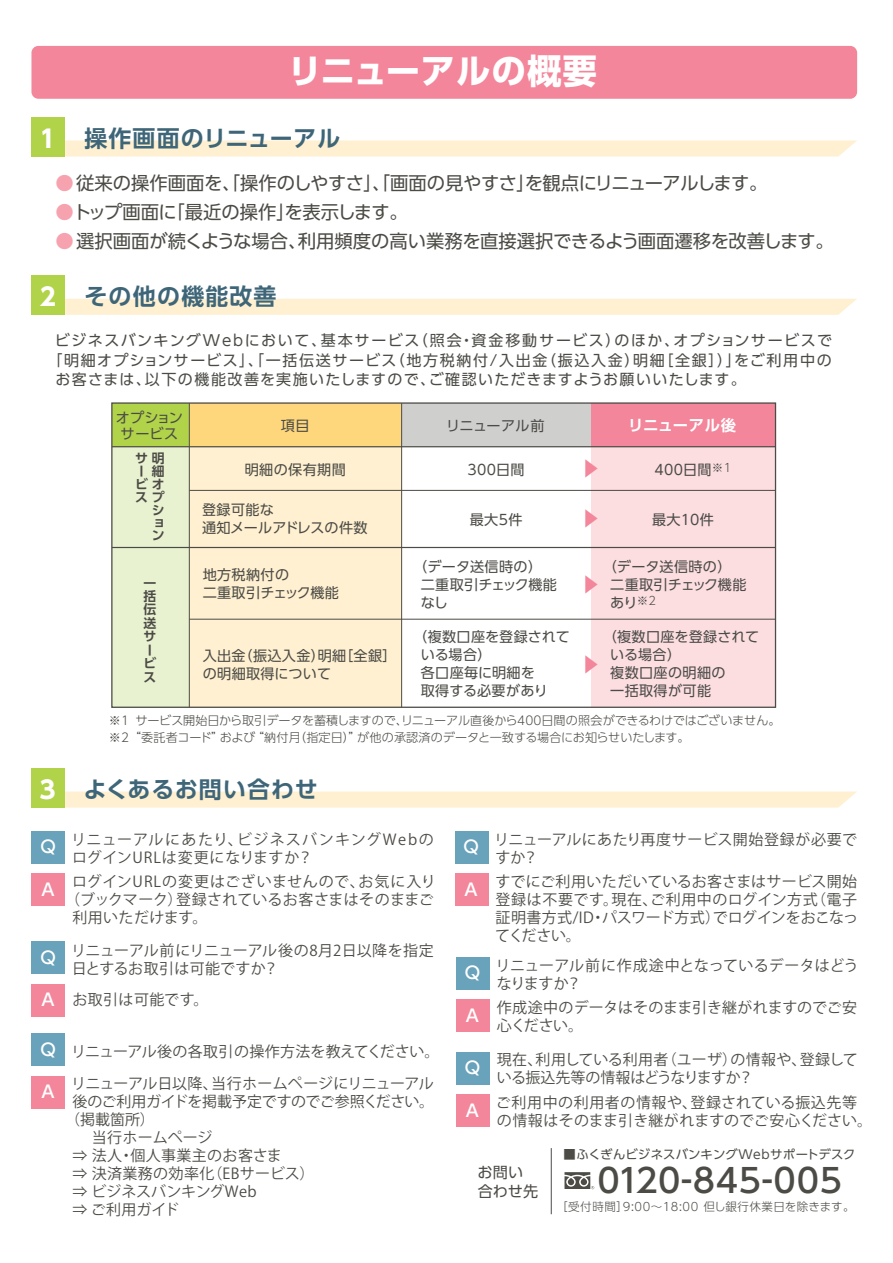
<style>
.page{position:relative;width:893px;height:1263px;background:#fff}
.page>*{position:absolute;margin:0;border:0;box-sizing:border-box;transform-origin:0 0}
.t1{font:700 34.5px "UD Shin Go Pr 6";letter-spacing:.02em;color:#fff}
.t2{font:500 32.85px "UD Shin Go Pro";letter-spacing:.02em;color:#4c4b46}
.t3{font:700 22.95px "UD Shin Go Pro De";letter-spacing:.05em;color:#3e6678}
.t4{font:19.95px "UD Shin Go Pr 6";color:#f3869a}
.t5{font:18.3px "UD Shin Go Pro";letter-spacing:-.02em;color:#4c4b46}
.t6{font:18.3px "UD Shin Go Pro";color:#4c4b46}
.t7{font:500 16.95px "UD Shin Go Pro";color:#fff}
.t8{font:700 15.45px "UD Shin Go Pr 6 De";color:#fff}
.t9{font:15.15px/19.5px "UD Shin Go Pro";letter-spacing:.005em;color:#4c4b46}
.t10{font:15px/18px "Koz Go Pr 6 N";letter-spacing:.01em;color:#4c4b46}
.t11{font:15px "UD Shin Go Pro";letter-spacing:.1em;color:#4c4b46}
.t12{font:15px/32.5px "Koz Go Pr 6 N";letter-spacing:-.015em;color:#4c4b46}
.t13{font:15px/18px "Koz Go Pr 6 N";letter-spacing:.06em;color:#4c4b46}
.t14{font:15px "Koz Go Pr 6 N";letter-spacing:-.03em;color:#4c4b46}
.t15{font:15px "Koz Go Pr 6 N";letter-spacing:.05em;color:#4c4b46}
.t16{font:14.1px/18px "UD Shin Go Pr 6";letter-spacing:.025em;color:#4c4b46}
.t17{font:14.1px "UD Shin Go Pr 6";letter-spacing:-.01em;color:#4c4b46}
.t18{font:700 12.9px/13.5px "UD Shin Go Pr 6 De";color:#4c4b46}
.t19{font:12.3px "UD Shin Go Pro";letter-spacing:.015em;color:#4c4b46}
.t20{font:300 12.15px/17px "UD Shin Go Pro";letter-spacing:-.015em;color:#4c4b46}
.t21{font:300 11.55px "UD Shin Go Pro";letter-spacing:.05em;color:#4c4b46}
.s1{font-family:"UD Shin Go Pro";font-size:24.3px;color:#fff}
.s2{color:#f6a2af}
</style>
<div class="page">
<div style="left:31px;top:46px;width:826px;height:53px;background:#f3869a;border-radius:7px"></div>
<svg style="left:564px;top:1172px;width:30px;height:17px"></svg>
<hr style="left:551px;top:1148px;width:1px;height:66px;background:#4c4b46">
<svg style="left:65px;top:140px;width:792px;height:16px;background:#fef0d1"></svg>
<div style="left:31px;top:117px;width:34px;height:39px;background:#b1d349"></div>
<svg style="left:65px;top:299px;width:792px;height:16px;background:#fef0d1"></svg>
<div style="left:31px;top:276px;width:34px;height:39px;background:#b1d349"></div>
<svg style="left:65px;top:791px;width:792px;height:16px;background:#fef0d2"></svg>
<div style="left:31px;top:768px;width:34px;height:39px;background:#b1d349"></div>
<div style="left:31px;top:942px;width:34px;height:32px;background:#69a2bb"></div>
<div style="left:31px;top:984px;width:34px;height:32px;background:#f3869a"></div>
<div style="left:31px;top:1034px;width:34px;height:32px;background:#69a2bb"></div>
<div style="left:31px;top:1076px;width:34px;height:32px;background:#f3869a"></div>
<div style="left:456px;top:1052px;width:34px;height:32px;background:#69a2bb"></div>
<div style="left:456px;top:1094px;width:34px;height:33px;background:#f3869a"></div>
<div style="left:456px;top:957px;width:34px;height:32px;background:#69a2bb"></div>
<div style="left:456px;top:999px;width:34px;height:33px;background:#f3869a"></div>
<div style="left:455px;top:831px;width:33px;height:32px;background:#69a2bb"></div>
<div style="left:455px;top:873px;width:33px;height:33px;background:#f3869a"></div>
<div style="left:31px;top:831px;width:34px;height:32px;background:#69a2bb"></div>
<div style="left:31px;top:873px;width:34px;height:33px;background:#f3869a"></div>
<div style="left:112px;top:403px;width:77px;height:44px;background:#b1d349"></div>
<div style="left:591px;top:403px;width:184px;height:304px;background:#fcdee1"></div>
<div style="left:591px;top:403px;width:184px;height:44px;background:#f3869a"></div>
<div style="left:189px;top:403px;width:213px;height:44px;background:#fed77d"></div>
<div style="left:402px;top:403px;width:189px;height:44px;background:#cfcfce"></div>
<div style="left:112px;top:447px;width:77px;height:260px;background:#e8f1d0"></div>
<div style="left:189px;top:447px;width:213px;height:260px;background:#fef0d0"></div>
<hr style="left:189px;top:403px;width:1px;height:304px;background:#4c4b46">
<hr style="left:112px;top:446px;width:663px;height:1px;background:#4c4b46">
<hr style="left:189px;top:490px;width:586px;height:1px;background:#4c4b46">
<hr style="left:401px;top:403px;width:1px;height:304px;background:#4c4b46">
<hr style="left:112px;top:547px;width:663px;height:1px;background:#4c4b46">
<hr style="left:189px;top:619px;width:586px;height:1px;background:#4c4b46">
<h1 class="t1" style="left:288px;top:43px;width:311px">リニューアルの概要</h1>
<h3 class="t3" style="left:40px;top:119px;width:302px"><span class="s1">1</span> 操作画面のリニューアル</h3>
<p class="t5" style="left:56px;top:169px;width:713px"><span class="s2">●</span>従来の操作画面を、「操作のしやすさ」、「画面の見やすさ」を観点にリニューアルします。</p>
<p class="t5" style="left:56px;top:197px;width:354px"><span class="s2">●</span>トップ画面に「最近の操作」を表示します。</p>
<p class="t6" style="left:56px;top:226px;width:780px"><span class="s2">●</span>選択画面が続くような場合、利用頻度の高い業務を直接選択できるよう画面遷移を改善します。</p>
<h3 class="t3" style="left:40px;top:278px;width:238px"><span class="s1">2</span> その他の機能改善</h3>
<p class="t11" style="left:55px;top:329px;width:779px">ビジネスバンキングWebにおいて、基本サービス（照会・資金移動サービス）のほか、オプションサービスで</p>
<p class="t11" style="left:48px;top:348px;width:786px">「明細オプションサービス」、「一括伝送サービス（地方税納付/入出金（振込入金）明細［全銀］）」をご利用中の</p>
<p class="t11" style="left:55px;top:368px;width:692px">お客さまは、以下の機能改善を実施いたしますので、ご確認いただきますようお願いいたします。</p>
<p class="t16" style="left:116px;top:408px;width:69px;line-height:16.6px;text-align:center">オプションサービス</p>
<p class="t18" style="left:135px;top:452px;width:31px;line-height:12.9px">サ明ー<br>ビオスプ</p>
<p class="t18" style="left:152px;top:464px;width:14px">細</p>
<p class="t18" style="left:152px;top:503px;width:14px;line-height:12.9px;text-align:justify">ション</p>
<p class="t18" style="left:143px;top:575px;width:14px">一括伝送サービス</p>
<p class="t16" style="left:281px;top:416px;width:30px">項目</p>
<p class="t17" style="left:446px;top:414px;width:100px">リニューアル前</p>
<p class="t8" style="left:628px;top:412px;width:109px">リニューアル後</p>
<h3 class="t4" style="left:581px;top:452px;width:21px">▶</h3>
<h3 class="t4" style="left:581px;top:502px;width:21px">▶</h3>
<p class="t16" style="left:245px;top:460px;width:102px">明細の保有期間</p>
<p class="t16" style="left:467px;top:460px;width:59px">300日間</p>
<p class="t16" style="left:654px;top:460px;width:78px">400日間<sup>※1</sup></p>
<p class="t16" style="left:202px;top:500px;width:167px">登録可能な<br>通知メールアドレスの件数</p>
<p class="t16" style="left:470px;top:510px;width:54px">最大5件</p>
<p class="t16" style="left:652px;top:510px;width:63px">最大１0件</p>
<p class="t16" style="left:203px;top:565px;width:138px">地方税納付の<br>二重取引チェック機能</p>
<p class="t16" style="left:203px;top:646px;width:195px">入出金（振込入金）明細［全銀］の明細取得について</p>
<p class="t16" style="left:421px;top:557px;width:138px;text-indent:-7px">（データ送信時の）二重取引チェック機能なし</p>
<p class="t16" style="left:421px;top:627px;width:151px;text-indent:-8px">（複数口座を登録されている場合）<br>各口座毎に明細を<br>取得する必要があり</p>
<h3 class="t4" style="left:581px;top:568px;width:21px">▶</h3>
<h3 class="t4" style="left:581px;top:648px;width:21px">▶</h3>
<p class="t16" style="left:610px;top:557px;width:138px;text-indent:-8px">（データ送信時の）二重取引チェック機能あり<sup>※2</sup></p>
<p class="t16" style="left:610px;top:627px;width:151px;text-indent:-8px">（複数口座を登録されている場合）<br>複数口座の明細の<br>一括取得が可能</p>
<p class="t20" style="left:109px;top:712px;width:673px">※1 サービス開始日から取引データを蓄積しますので、リニューアル直後から400日間の照会ができるわけではございません。※2“委託者コード”および“納付月（指定日）”が他の承認済のデータと一致する場合にお知らせいたします。</p>
<h3 class="t3" style="left:36px;top:771px;width:284px"><span class="s1">３</span> よくあるお問い合わせ</h3>
<p class="t7" style="left:40px;top:833px;width:17px">Q</p>
<p class="t7" style="left:42px;top:875px;width:15px">A</p>
<p class="t7" style="left:40px;top:943px;width:17px">Q</p>
<p class="t7" style="left:42px;top:986px;width:15px">A</p>
<p class="t7" style="left:40px;top:1035px;width:17px">Q</p>
<p class="t7" style="left:42px;top:1078px;width:15px">A</p>
<p class="t13" style="left:71px;top:831px;width:364px">リニューアルにあたり、ビジネスバンキングWebのログインURLは変更になりますか？</p>
<p class="t15" style="left:72px;top:873px;width:365px">ログインURLの変更はございませんので、お気に入り</p>
<p class="t10" style="left:65px;top:890px;width:370px">（ブックマーク）登録されているお客さまはそのままご</p>
<p class="t10" style="left:73px;top:908px;width:136px">利用いただけます。</p>
<p class="t10" style="left:71px;top:941px;width:364px">リニューアル前にリニューアル後の8月2日以降を指定日とするお取引は可能ですか？</p>
<p class="t10" style="left:73px;top:991px;width:137px">お取引は可能です。</p>
<p class="t12" style="left:71px;top:1035px;width:370px">リニューアル後の各取引の操作方法を教えてください。リニューアル日以降、当行ホームページにリニューアル</p>
<p class="t14" style="left:73px;top:1093px;width:363px">後のご利用ガイドを掲載予定ですのでご参照ください。</p>
<p class="t10" style="left:65px;top:1111px;width:91px">（掲載箇所）</p>
<p class="t10" style="left:73px;top:1129px;width:142px">　 当行ホームページ</p>
<p class="t10" style="left:73px;top:1147px;width:211px">⇒ 法人・個人事業主のお客さま</p>
<p class="t10" style="left:73px;top:1165px;width:243px">⇒ 決済業務の効率化（EBサービス）</p>
<p class="t10" style="left:73px;top:1183px;width:186px">⇒ ビジネスバンキングWeb</p>
<p class="t10" style="left:73px;top:1201px;width:108px">⇒ ご利用ガイド</p>
<p class="t7" style="left:463px;top:833px;width:17px">Q</p>
<p class="t7" style="left:465px;top:875px;width:15px">A</p>
<p class="t7" style="left:465px;top:959px;width:17px">Q</p>
<p class="t7" style="left:466px;top:1001px;width:15px">A</p>
<p class="t7" style="left:465px;top:1054px;width:17px">Q</p>
<p class="t7" style="left:466px;top:1096px;width:15px">A</p>
<p class="t10" style="left:494px;top:831px;width:364px">リニューアルにあたり再度サービス開始登録が必要ですか？</p>
<p class="t10" style="left:495px;top:872px;width:364px;text-align:justify">すでにご利用いただいているお客さまはサービス開始登録は不要です。現在、ご利用中のログイン方式（電子証明書方式/ID・パスワード方式）でログインをおこなってください。</p>
<p class="t10" style="left:496px;top:957px;width:364px">リニューアル前に作成途中となっているデータはどうなりますか？</p>
<p class="t10" style="left:497px;top:998px;width:362px">作成途中のデータはそのまま引き継がれますのでご安心ください。</p>
<p class="t10" style="left:497px;top:1051px;width:362px">現在、利用している利用者（ユーザ）の情報や、登録している振込先等の情報はどうなりますか？</p>
<p class="t10" style="left:496px;top:1093px;width:378px">ご利用中の利用者の情報や、登録されている振込先等の情報はそのまま引き継がれますのでご安心ください。</p>
<p class="t19" style="left:564px;top:1144px;width:293px">■ふくぎんビジネスバンキングWebサポートデスク</p>
<p class="t9" style="left:478px;top:1162px;width:62px">お問い合わせ先</p>
<h2 class="t2" style="left:597px;top:1154px;width:246px">0120-845-005</h2>
<p class="t21" style="left:556px;top:1197px;width:300px">［受付時間］9:00～18:00 但し銀行休業日を除きます。</p>
</div>
